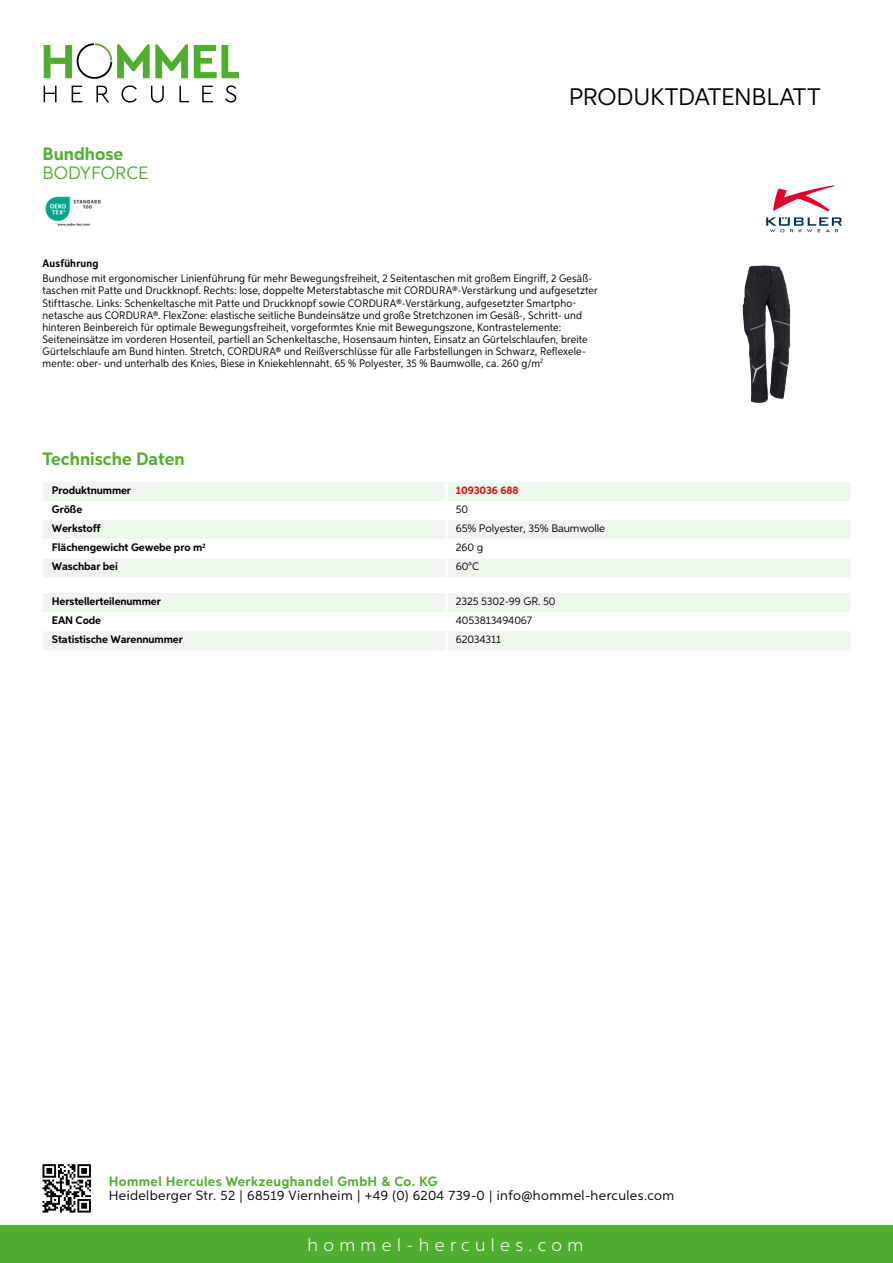
<style>
.page{position:relative;width:893px;height:1263px;background:#fff}
.page>*{position:absolute;margin:0;border:0;box-sizing:border-box;transform-origin:0 0}
.t1{font:24px "Aspira";letter-spacing:-.01em;color:#000}
.t2{font:700 18px "Aspira";color:#50ae2f}
.t3{font:300 18px "Aspira";letter-spacing:.3em;color:#fff}
.t4{font:18px "Aspira";color:#50ae2f}
.t5{font:13.5px "Aspira";letter-spacing:.03em;color:#000}
.t6{font:700 13.5px "Aspira";letter-spacing:.03em;color:#50ae2f}
.t7{font:10.95px/12px "Aspira Nar";letter-spacing:.015em;color:#000}
.t8{font:700 10.95px "Aspira";letter-spacing:-.01em;color:#000}
.t9{font:10.95px "Aspira";letter-spacing:-.01em;color:#000}
.t10{font:700 10.95px "Aspira";letter-spacing:-.01em;color:#cd1013}
.t11{font:700 10.95px "Aspira Nar";letter-spacing:.02em;color:#000}
</style>
<div class="page">
<div style="left:0;top:1226px;width:893px;height:37px;background:#50ae2f"></div>
<svg style="left:43px;top:1164px;width:48px;height:48px"></svg>
<svg style="left:194px;top:45px;width:45px;height:33px"></svg>
<svg style="left:44px;top:43px;width:144px;height:36px"></svg>
<svg style="left:44px;top:86px;width:13px;height:16px"></svg>
<svg style="left:72px;top:86px;width:10px;height:16px"></svg>
<svg style="left:96px;top:86px;width:13px;height:16px"></svg>
<svg style="left:121px;top:85px;width:16px;height:18px"></svg>
<svg style="left:151px;top:86px;width:13px;height:17px"></svg>
<svg style="left:179px;top:86px;width:10px;height:16px"></svg>
<svg style="left:202px;top:86px;width:11px;height:16px"></svg>
<svg style="left:225px;top:85px;width:11px;height:18px"></svg>
<div style="left:43px;top:482px;width:807px;height:95px;background:#eef7eb"></div>
<svg style="left:43px;top:501px;width:807px;height:57px"></svg>
<hr style="left:445px;top:482px;width:3px;height:19px;background:#fff">
<hr style="left:445px;top:501px;width:3px;height:19px;background:#fff">
<hr style="left:445px;top:520px;width:3px;height:19px;background:#fff">
<hr style="left:445px;top:539px;width:3px;height:19px;background:#fff">
<hr style="left:445px;top:558px;width:3px;height:19px;background:#fff">
<svg style="left:43px;top:593px;width:807px;height:57px"></svg>
<hr style="left:445px;top:631px;width:3px;height:19px;background:#fff">
<img style="left:45px;top:196px;width:56px;height:30px">
<img style="left:743px;top:265px;width:48px;height:138px">
<svg style="left:773px;top:185px;width:62px;height:26px"></svg>
<svg style="left:766px;top:217px;width:76px;height:15px"></svg>
<h2 class="t2" style="left:43px;top:142px;width:82px">Bundhose</h2>
<h2 class="t4" style="left:43px;top:162px;width:13px">BOD</h2>
<h2 class="t4" style="left:80px;top:162px;width:67px">YFORCE</h2>
<h1 class="t1" style="left:569px;top:82px;width:253px">Produktdatenblatt</h1>
<p class="t11" style="left:43px;top:257px;width:58px">Ausführung</p>
<p class="t7" style="left:43px;top:273px;width:557px">Bundhose mit ergonomischer Linienführung für mehr Bewegungsfreiheit, 2 Seitentaschen mit großem Eingriff, 2 Gesäß&shy;taschen mit Patte und Druckknopf. Rechts: lose, doppelte Meterstabtasche mit CORDURA®-Verstärkung und aufgesetzter Stifttasche. Links: Schenkeltasche mit Patte und Druckknopf sowie CORDURA®-Verstärkung, aufgesetzter Smartpho&shy;netasche aus CORDURA®. FlexZone: elastische seitliche Bundeinsätze und große Stretchzonen im Gesäß-, Schritt- und hinteren Beinbereich für optimale Bewegungsfreiheit, vorgeformtes Knie mit Bewegungszone, Kontrastelemente:<br>Seiteneinsätze im vorderen Hosenteil, partiell an Schenkeltasche, Hosensaum hinten, Einsatz an Gürtelschlaufen, breite Gürtelschlaufe am Bund hinten. Stretch, CORDURA® und Reißverschlüsse für alle Farbstellungen in Schwarz, Reflexele&shy;mente: ober- und unterhalb des Knies, Biese in Kniekehlennaht. 65 % Polyester, 35 % Baumwolle, ca. 260 g/m<sup>2</sup></p>
<h2 class="t2" style="left:43px;top:448px;width:144px">Technische Daten</h2>
<p class="t8" style="left:52px;top:483px;width:81px">Produktnummer</p>
<p class="t10" style="left:456px;top:483px;width:64px">1093036 688</p>
<p class="t8" style="left:52px;top:502px;width:32px">Größe</p>
<p class="t9" style="left:456px;top:502px;width:14px">50</p>
<p class="t8" style="left:52px;top:521px;width:50px">Werkstoff</p>
<p class="t9" style="left:456px;top:522px;width:151px">65% Polyester, 35% Baumwolle</p>
<p class="t8" style="left:52px;top:541px;width:155px">Flächengewicht Gewebe pro m<sup>2</sup></p>
<p class="t9" style="left:456px;top:541px;width:29px">260 g</p>
<p class="t8" style="left:52px;top:560px;width:68px">Waschbar bei</p>
<p class="t9" style="left:456px;top:560px;width:25px">60°C</p>
<p class="t8" style="left:52px;top:594px;width:111px">Herstellerteilenummer</p>
<p class="t9" style="left:456px;top:594px;width:101px">2325 5302-99 GR. 50</p>
<p class="t8" style="left:52px;top:613px;width:51px">EAN Code</p>
<p class="t9" style="left:456px;top:613px;width:78px">4053813494067</p>
<p class="t8" style="left:52px;top:633px;width:132px">Statistische Warennummer</p>
<p class="t9" style="left:456px;top:633px;width:47px">62034311</p>
<p class="t6" style="left:109px;top:1172px;width:330px">Hommel Hercules Werkzeughandel GmbH &amp; Co. KG</p>
<p class="t5" style="left:109px;top:1187px;width:567px">Heidelberger Str. 52 | 68519 Viernheim | +49 (0) 6204 739-0 | info@hommel-hercules.com</p>
<h2 class="t3" style="left:307px;top:1234px;width:277px">hommel-hercules.com</h2>
</div>
